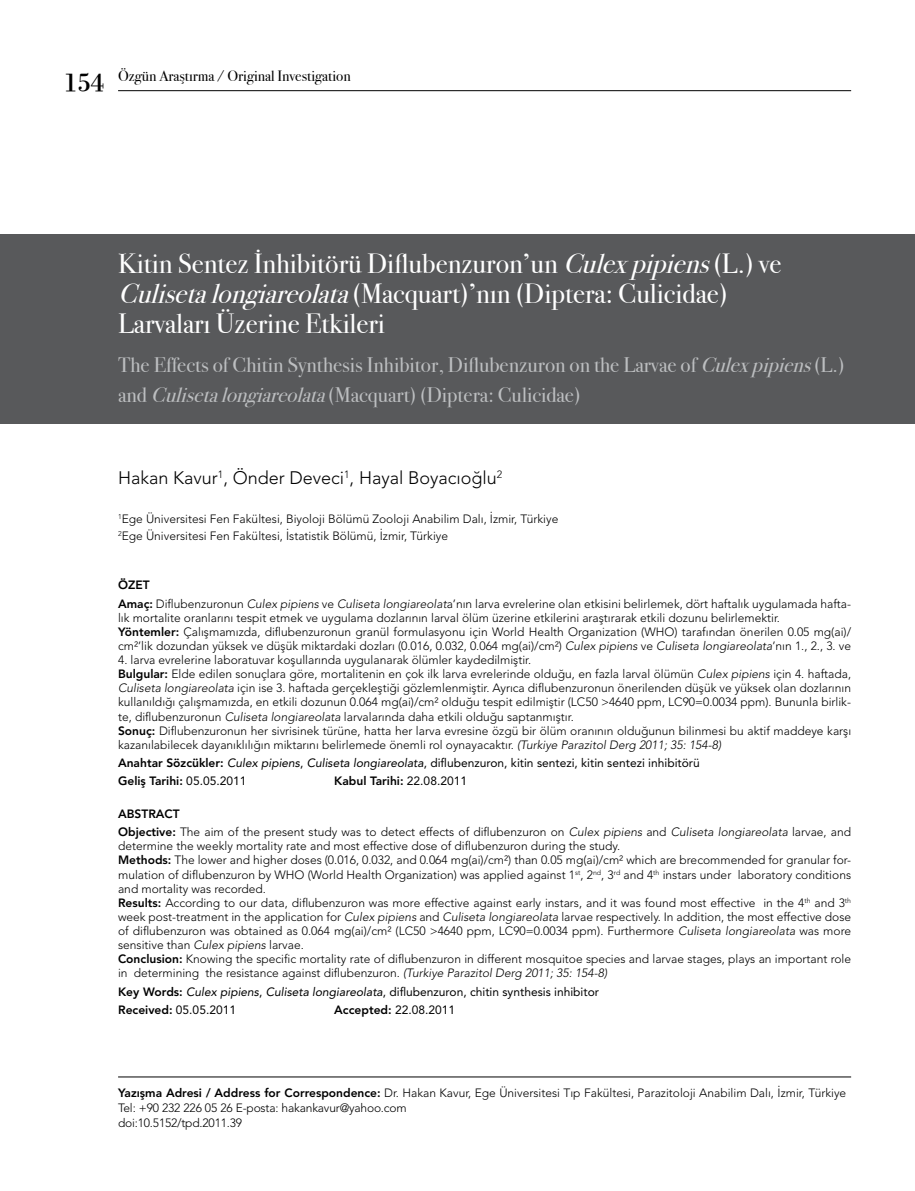
<style>
.page{position:relative;width:915px;height:1191px;background:#fff}
.page>*{position:absolute;margin:0;border:0;box-sizing:border-box;transform-origin:0 0}
.t1{font:27.75px/30px "Bodoni Svty Two ITCTT Book";color:#fff}
.t2{font:21px/30px "Bodoni Svty Two ITCTT Book";color:#bcbec0}
.t3{font:300 18px "Avenir LT Std";color:#000}
.t4{font:15px "Bodoni Svty Two ITCTT Book";color:#000}
.t5{font:300 12px/14.1px "Avenir LT Std";color:#000}
.t6{font:12px/18.3px "Avenir LT Std";color:#000}
.t7{font:800 12px "Avenir LT Std";color:#000}
.s1{font-family:"Bodoni";font-size:27px}
.s2{font-style:italic}
.s3{font-weight:800}
.s4{font-weight:400}
</style>
<div class="page">
<hr style="left:118px;top:90px;width:732px;height:1px;background:#000">
<div style="left:0;top:234px;width:914px;height:189px;background:#58595b"></div>
<hr style="left:118px;top:1076px;width:732px;height:1px;background:#000">
<p class="t4" style="left:64px;top:64px;width:288px"><span class="s1">154</span> Özgün Araştırma / Original Investigation</p>
<h1 class="t1" style="left:118px;top:246px;width:664px">Kitin Sentez İnhibitörü Diflubenzuron’un <span class="s2">Culexpipiens</span>(L.) ve<br><span class="s2">Culisetalongiareolata</span>(Macquart)’nın (Diptera: Culicidae)<br>Larvaları Üzerine Etkileri</h1>
<h2 class="t2" style="left:118px;top:347px;width:727px">The Effects of Chitin Synthesis Inhibitor, Diflubenzuron on the Larvae of <span class="s2">Culexpipiens</span>(L.) and <span class="s2">Culisetalongiareolata</span>(Macquart) (Diptera: Culicidae)</h2>
<h3 class="t3" style="left:118px;top:467px;width:385px">Hakan Kavur<sup>1</sup>, Önder Deveci<sup>1</sup>, Hayal Boyacıoğlu<sup>2</sup></h3>
<p class="t5" style="left:118px;top:510px;width:441px;line-height:17.1px"><sup>1</sup>Ege Üniversitesi Fen Fakültesi, Biyoloji Bölümü Zooloji Anabilim Dalı, İzmir, Türkiye<br><sup>2</sup>Ege Üniversitesi Fen Fakültesi, İstatistik Bölümü, İzmir, Türkiye</p>
<p class="t5" style="left:118px;top:576px;width:734px;line-height:18.3px"><span class="s3">ÖZET<br>Amaç:</span> Diflubenzuronun <span class="s2">Culex pipiens</span> ve <span class="s2">Culiseta longiareolat</span>a’nın larva evrelerine olan etkisini belirlemek, dört haftalık uygulamada hafta-</p>
<p class="t5" style="left:118px;top:610px;width:734px">lık mortalite oranlarını tespit etmek ve uygulama dozlarının larval ölüm üzerine etkilerini araştırarak etkili dozunu belirlemektir.<br><span class="s3">Yöntemler:</span> Çalışmamızda, diflubenzuronun granül formulasyonu için World Health Organization (WHO) tarafından önerilen 0.05 mg(ai)/ cm²’lik dozundan yüksek ve düşük miktardaki dozları (0.016, 0.032, 0.064 mg(ai)/cm²) <span class="s2">Culex pipiens</span> ve <span class="s2">Culiseta longiareolata</span>’nın 1., 2., 3. ve</p>
<p class="t5" style="left:118px;top:653px;width:734px">4. larva evrelerine laboratuvar koşullarında uygulanarak ölümler kaydedilmiştir.<br><span class="s3">Bulgular:</span> Elde edilen sonuçlara göre, mortalitenin en çok ilk larva evrelerinde olduğu, en fazla larval ölümün <span class="s2">Culex pipiens</span> için 4. haftada, <span class="s2">Culiseta longiareolata</span> için ise 3. haftada gerçekleştiği gözlemlenmiştir. Ayrıca diflubenzuronun önerilenden düşük ve yüksek olan dozlarının kullanıldığı çalışmamızda, en etkili dozunun 0.064 mg(ai)/cm² olduğu tespit edilmiştir (LC50 &gt;4640 ppm, LC90=0.0034 ppm). Bununla birlik&shy;te, diflubenzuronun <span class="s2">Culiseta longiareolata</span> larvalarında daha etkili olduğu saptanmıştır.<br><span class="s3">Sonuç:</span> Diflubenzuronun her sivrisinek türüne, hatta her larva evresine özgü bir ölüm oranının olduğunun bilinmesi bu aktif maddeye karşı kazanılabilecek dayanıklılığın miktarını belirlemede önemli rol oynayacaktır. <span class="s2">(Turkiye Parazitol Derg 2011; 35: 154-8)</span></p>
<p class="t6" style="left:118px;top:754px;width:583px"><span class="s3">Anahtar Sözcükler:</span> <span class="s2">Culex pipiens</span>, <span class="s2">Culiseta longiareolata</span>, diflubenzuron, kitin sentezi, kitin sentezi inhibitörü<br><span class="s3">Geliş Tarihi:</span> 05.05.2011</p>
<p class="t7" style="left:334px;top:774px;width:134px">Kabul Tarihi: <span class="s4">22.08.2011</span></p>
<p class="t5" style="left:118px;top:804px;width:734px;line-height:18.3px"><span class="s3">ABSTRACT<br>Objective:</span> The aim of the present study was to detect effects of diflubenzuron on <span class="s2">Culex pipiens</span> and <span class="s2">Culiseta longiareolata</span> larvae, and</p>
<p class="t5" style="left:118px;top:839px;width:734px">determine the weekly mortality rate and most effective dose of diflubenzuron during the study.<br><span class="s3">Methods:</span> The lower and higher doses (0.016, 0.032, and 0.064 mg(ai)/cm²) than 0.05 mg(ai)/cm² which are brecommended for granular for&shy;mulation of diflubenzuron by WHO (World Health Organization) was applied against 1<sup>st</sup>, 2<sup>nd</sup>, 3<sup>rd</sup> and 4<sup>th</sup> instars under laboratory conditions and mortality was recorded.<br><span class="s3">Results:</span> According to our data, diflubenzuron was more effective against early instars, and it was found most effective in the 4<sup>th</sup> and 3<sup>th </sup>week post-treatment in the application for <span class="s2">Culex pipiens</span> and <span class="s2">Culiseta longiareolata</span> larvae respectively. In addition, the most effective dose of diflubenzuron was obtained as 0.064 mg(ai)/cm² (LC50 &gt;4640 ppm, LC90=0.0034 ppm). Furthermore <span class="s2">Culiseta longiareolata</span> was more sensitive than <span class="s2">Culex pipiens</span> larvae.<br><span class="s3">Conclusion:</span> Knowing the specific mortality rate of diflubenzuron in different mosquitoe species and larvae stages, plays an important role in determining the resistance against diflubenzuron. <span class="s2">(Turkiye Parazitol Derg 2011; 35: 154-8)</span></p>
<p class="t6" style="left:118px;top:982px;width:482px"><span class="s3">Key Words:</span> <span class="s2">Culex pipiens</span>, <span class="s2">Culiseta longiareolata</span>, diflubenzuron, chitin synthesis inhibitor<br><span class="s3">Received:</span> 05.05.2011</p>
<p class="t6" style="left:334px;top:1000px;width:122px"><span class="s3">Accepted:</span> 22.08.2011</p>
<p class="t5" style="left:118px;top:1085px;width:729px;line-height:15px"><span class="s3">Yazışma Adresi / Address for Correspondence:</span> Dr. Hakan Kavur, Ege Üniversitesi Tıp Fakültesi, Parazitoloji Anabilim Dalı, İzmir, Türkiye<br>Tel: +90 232 226 05 26 E-posta: hakankavur@yahoo.com<br>doi:10.5152/tpd.2011.39</p>
</div>
